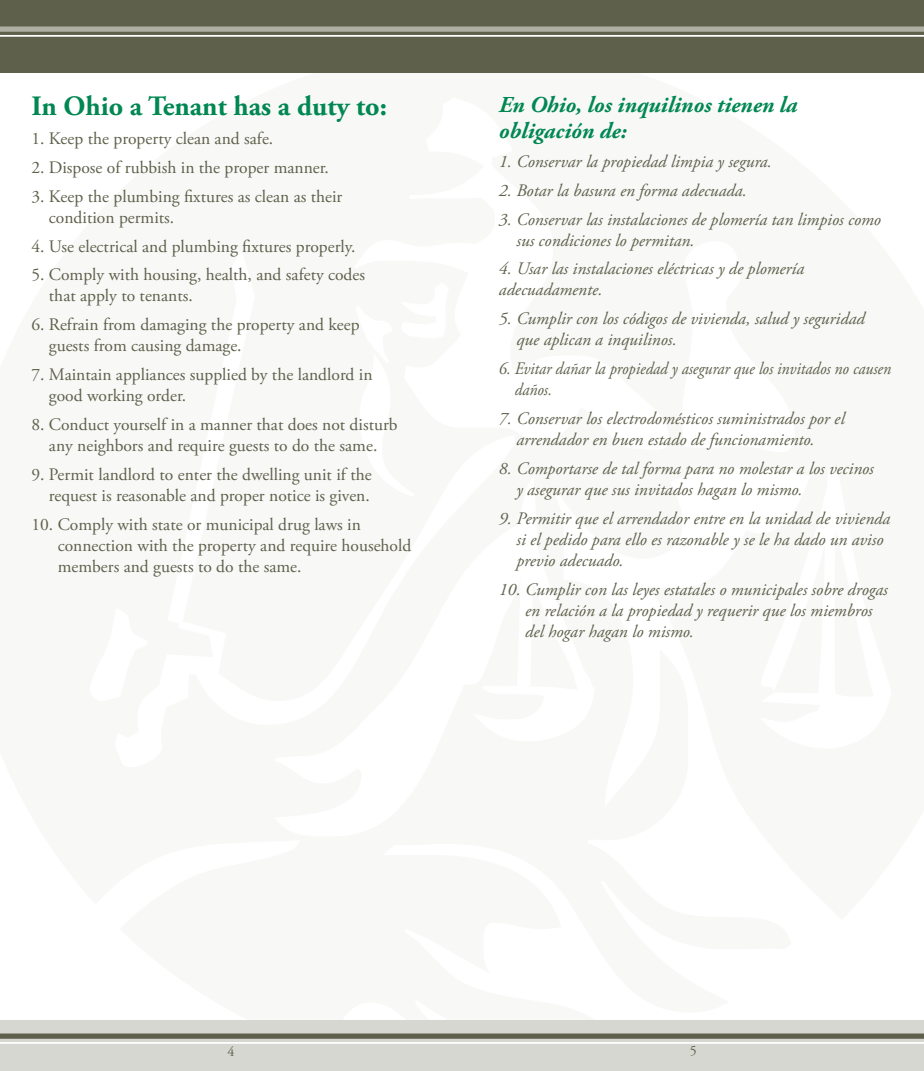
<style>
.page{position:relative;width:924px;height:1071px;background:#fff}
.page>*{position:absolute;margin:0;border:0;box-sizing:border-box;transform-origin:0 0}
.t1{font:700 28px "Adobe Garamond Pro";color:#008752}
.t2{font:italic 700 22.75px/26.2px "Adobe Garamond Pro";color:#008752}
.t3{font:italic 17.5px/21px "Adobe Garamond Pro";color:#5f604b}
.t4{font:17.5px/21px "Adobe Garamond Pro";color:#5f604b}
.t5{font:italic 17.5px/21px "Adobe Garamond Pro";color:#5f604b;scale:.91 1}
.t6{font:14px "Adobe Garamond Pro";color:#5f604b}
</style>
<div class="page">
<div style="left:0;top:1020px;width:924px;height:51px;background:#d7d7d2"></div>
<div style="left:0;top:1034px;width:924px;height:5px;background:#5f604b"></div>
<hr style="left:0;top:1042px;width:924px;height:2px;background:#fff">
<div style="left:0;top:0;width:924px;height:72px;background:#5f604b"></div>
<hr style="left:0;top:35px;width:924px;height:2px;background:#fff">
<div style="left:0;top:26px;width:924px;height:6px;background:#aeaea3"></div>
<h1 class="t1" style="left:31px;top:90px;width:357px">In Ohio a Tenant has a duty to:</h1>
<p class="t4" style="left:31px;top:129px;width:243px">1. Keep the property clean and safe.</p>
<p class="t4" style="left:31px;top:157px;width:299px">2. Dispose of rubbish in the proper manner.</p>
<p class="t4" style="left:49px;top:186px;width:295px;text-indent:-18px">3. Keep the plumbing fixtures as clean as their condition permits.</p>
<p class="t4" style="left:31px;top:236px;width:325px">4. Use electrical and plumbing fixtures properly.</p>
<p class="t4" style="left:49px;top:265px;width:318px;text-indent:-18px">5. Comply with housing, health, and safety codes that apply to tenants.</p>
<p class="t4" style="left:49px;top:315px;width:312px;text-indent:-18px">6. Refrain from damaging the property and keep guests from causing damage.</p>
<p class="t4" style="left:49px;top:365px;width:325px;text-indent:-18px">7. Maintain appliances supplied by the landlord in good working order.</p>
<p class="t4" style="left:31px;top:415px;width:367px;text-align:center">8. Conduct yourself in a manner that does not disturb any neighbors and require guests to do the same.</p>
<p class="t4" style="left:31px;top:465px;width:342px;text-align:right">9. Permit landlord to enter the dwelling unit if the request is reasonable and proper notice is given.</p>
<p class="t4" style="left:58px;top:514px;width:355px;text-indent:-26px">10. Comply with state or municipal drug laws in connection with the property and require household members and guests to do the same.</p>
<h2 class="t2" style="left:499px;top:92px;width:300px">En Ohio, los inquilinos tienen la obligación de:</h2>
<p class="t3" style="left:499px;top:151px;width:274px">1. Conservar la propiedad limpia y segura.</p>
<p class="t3" style="left:499px;top:180px;width:249px">2. Botar la basura en forma adecuada.</p>
<p class="t3" style="left:516px;top:209px;width:366px;text-indent:-18px">3. Conservar las instalaciones de plomería tan limpios como sus condiciones lo permitan.</p>
<p class="t3" style="left:499px;top:259px;width:307px">4. Usar las instalaciones eléctricas y de plomería adecuadamente.</p>
<p class="t3" style="left:516px;top:309px;width:350px;text-indent:-18px">5. Cumplir con los códigos de vivienda, salud y seguridad que aplican a inquilinos.</p>
<p class="t5" style="left:515px;top:359px;width:415px;text-indent:-16px">6. Evitar dañar la propiedad y asegurar que los invitados no causen daños.</p>
<p class="t3" style="left:516px;top:408px;width:330px;text-indent:-18px">7. Conservar los electrodomésticos suministrados por el arrendador en buen estado de funcionamiento.</p>
<p class="t3" style="left:516px;top:458px;width:359px;text-indent:-18px">8. Comportarse de tal forma para no molestar a los vecinos y asegurar que sus invitados hagan lo mismo.</p>
<p class="t3" style="left:516px;top:508px;width:375px;text-indent:-18px">9. Permitir que el arrendador entre en la unidad de vivienda si el pedido para ello es razonable y se le ha dado un aviso previo adecuado.</p>
<p class="t3" style="left:525px;top:579px;width:364px;text-indent:-26px">10. Cumplir con las leyes estatales o municipales sobre drogas en relación a la propiedad y requerir que los miembros del hogar hagan lo mismo.</p>
<p class="t6" style="left:227px;top:1043px;width:8px">4</p>
<p class="t6" style="left:689px;top:1042px;width:8px">5</p>
</div>
